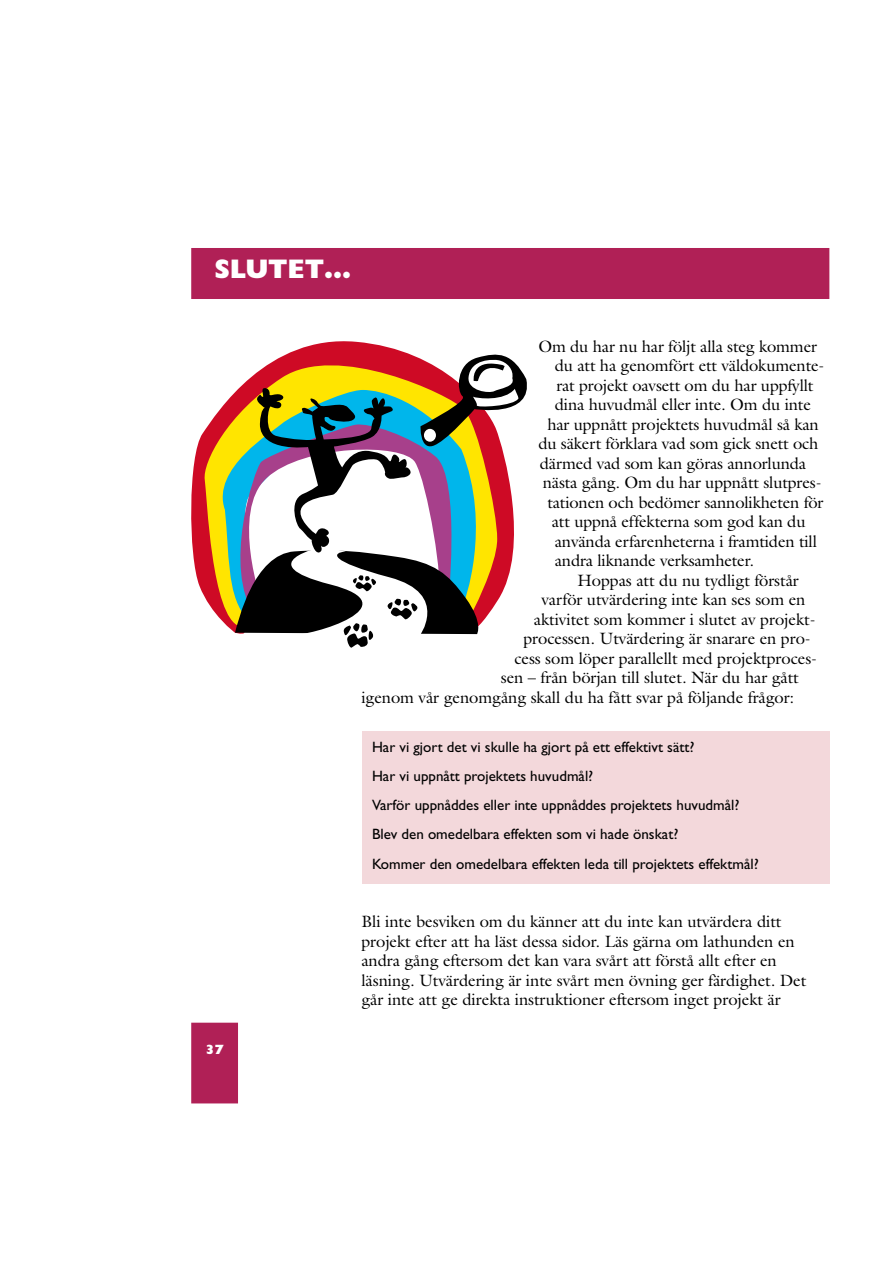
<style>
.page{position:relative;width:893px;height:1263px;background:#fff}
.page>*{position:absolute;margin:0;border:0;box-sizing:border-box;transform-origin:0 0}
.t1{font:800 27px "Gill Sans";color:#fff}
.t2{font:16.5px/19.5px "Galliard";letter-spacing:-.005em;color:#000}
.t3{font:15px/29.2px "Gill Sans";color:#000}
.t4{font:800 13.5px "Gill Sans";color:#fff}
</style>
<div class="page">
<div style="left:192px;top:249px;width:636px;height:49px;background:#b02056"></div>
<div style="left:191px;top:248px;width:638px;height:51px;border:2px solid #b02056"></div>
<div style="left:192px;top:1023px;width:45px;height:80px;background:#b02056"></div>
<div style="left:191px;top:1023px;width:47px;height:80px;border:2px solid #b02056"></div>
<div style="left:362px;top:731px;width:467px;height:153px;background:#f3d8db"></div>
<svg style="left:191px;top:341px;width:167px;height:292px"></svg>
<svg style="left:202px;top:342px;width:202px;height:284px"></svg>
<svg style="left:210px;top:390px;width:25px;height:225px;background:#ed9932"></svg>
<svg style="left:222px;top:423px;width:13px;height:193px;background:#9cc95a"></svg>
<svg style="left:235px;top:352px;width:291px;height:296px"></svg>
<div style="left:424px;top:429px;width:12px;height:13px;background:#fff;border-radius:50%"></div>
<h1 class="t1" style="left:214px;top:260px;width:138px">SLUTET…</h1>
<p class="t4" style="left:205px;top:1045px;width:20px">37</p>
<p class="t2" style="left:538px;top:338px;width:280px">Om du har nu har följt alla steg kommer</p>
<p class="t2" style="left:555px;top:358px;width:271px">du att ha genomfört ett väldokumente-</p>
<p class="t2" style="left:556px;top:377px;width:259px">rat projekt oavsett om du har uppfyllt</p>
<p class="t2" style="left:555px;top:397px;width:257px">dina huvudmål eller inte. Om du inte</p>
<p class="t2" style="left:547px;top:416px;width:273px">har uppnått projektets huvudmål så kan</p>
<p class="t2" style="left:538px;top:436px;width:282px">du säkert förklara vad som gick snett och</p>
<p class="t2" style="left:540px;top:455px;width:268px">därmed vad som kan göras annorlunda</p>
<p class="t2" style="left:543px;top:475px;width:280px">nästa gång. Om du har uppnått slutpres-</p>
<p class="t2" style="left:547px;top:494px;width:278px">tationen och bedömer sannolikheten för</p>
<p class="t2" style="left:552px;top:514px;width:255px">att uppnå effekterna som god kan du</p>
<p class="t2" style="left:555px;top:533px;width:263px">använda erfarenheterna i framtiden till</p>
<p class="t2" style="left:555px;top:553px;width:201px">andra liknande verksamheter.</p>
<p class="t2" style="left:577px;top:572px;width:223px">Hoppas att du nu tydligt förstår</p>
<p class="t2" style="left:541px;top:592px;width:265px">varför utvärdering inte kan ses som en</p>
<p class="t2" style="left:534px;top:611px;width:283px">aktivitet som kommer i slutet av projekt-</p>
<p class="t2" style="left:523px;top:631px;width:289px">processen. Utvärdering är snarare en pro-</p>
<p class="t2" style="left:514px;top:650px;width:304px">cess som löper parallellt med projektproces-</p>
<p class="t2" style="left:501px;top:670px;width:299px">sen – från början till slutet. När du har gått</p>
<p class="t2" style="left:361px;top:689px;width:434px">igenom vår genomgång skall du ha fått svar på följande frågor:</p>
<p class="t3" style="left:372px;top:734px;width:388px">Har vi gjort det vi skulle ha gjort på ett effektivt sätt?<br>Har vi uppnått projektets huvudmål?<br>Varför uppnåddes eller inte uppnåddes projektets huvudmål?<br>Blev den omedelbara effekten som vi hade önskat?<br>Kommer den omedelbara effekten leda till projektets effektmål?</p>
<p class="t2" style="left:361px;top:913px;width:446px">Bli inte besviken om du känner att du inte kan utvärdera ditt projekt efter att ha läst dessa sidor. Läs gärna om lathunden en andra gång eftersom det kan vara svårt att förstå allt efter en läsning. Utvärdering är inte svårt men övning ger färdighet. Det går inte att ge direkta instruktioner eftersom inget projekt är</p>
</div>
